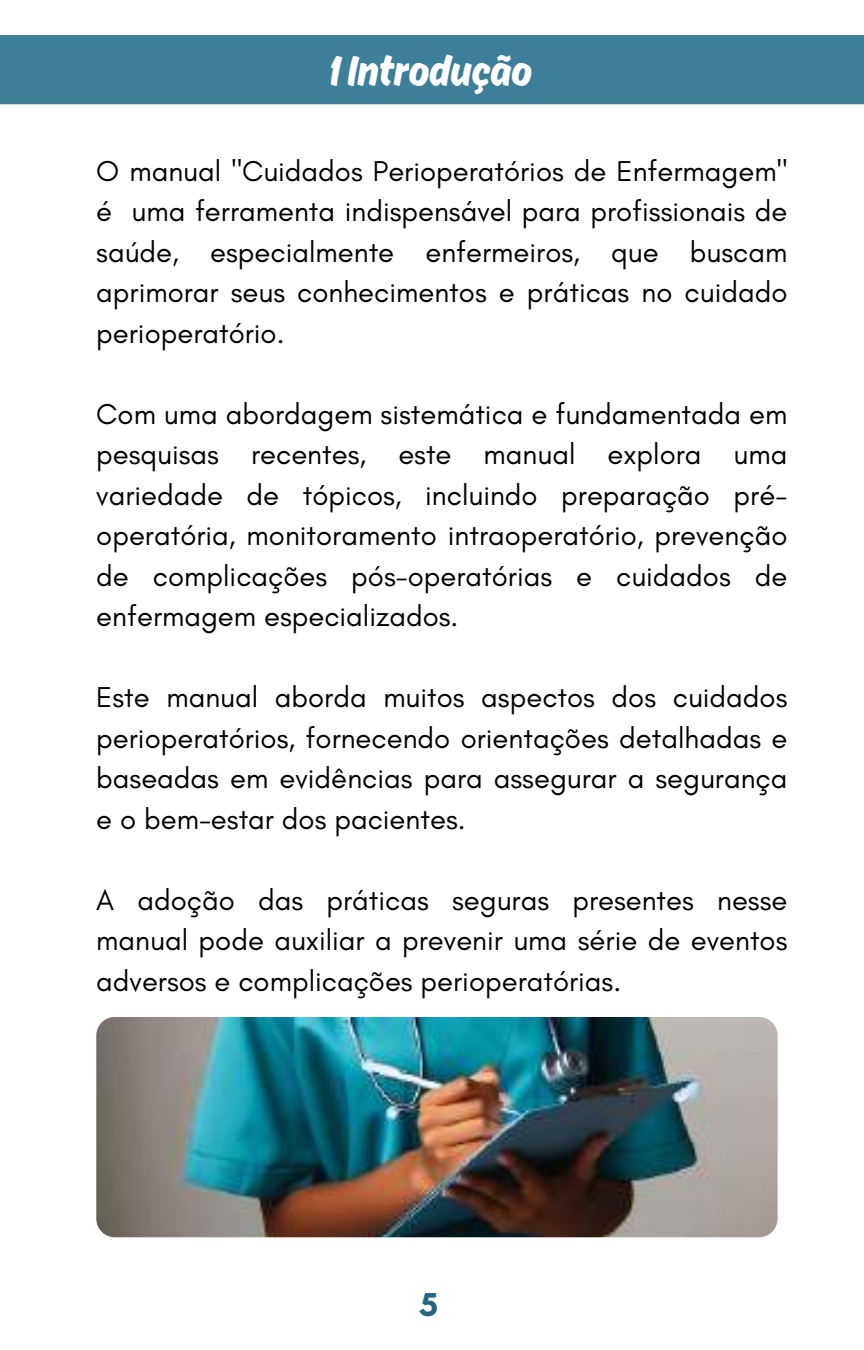
<style>
.page{position:relative;width:864px;height:1350px;background:#fff}
.page>*{position:absolute;margin:0;border:0;box-sizing:border-box;transform-origin:0 0}
.t1{font:45px "Ahkio";color:#fff}
.t2{font:700 33.75px "Glacial Indifference";color:#266482}
.t3{font:29.25px/40.5px "Glacial Indifference";color:#000;text-align:justify}
</style>
<div class="page">
<div style="left:0;top:35px;width:864px;height:69px;background:#3d7e99"></div>
<img style="left:96px;top:1017px;width:682px;height:220px">
<h1 class="t1" style="left:329px;top:43px;width:205px">1 Introdução</h1>
<p class="t3" style="left:96px;top:150px;width:693px">O manual "Cuidados Perioperatórios de Enfermagem" é uma ferramenta indispensável para profissionais de saúde, especialmente enfermeiros, que buscam aprimorar seus conhecimentos e práticas no cuidado perioperatório.</p>
<p class="t3" style="left:96px;top:393px;width:693px">Com uma abordagem sistemática e fundamentada em pesquisas recentes, este manual explora uma variedade de tópicos, incluindo preparação pré&shy;operatória, monitoramento intraoperatório, prevenção de complicações pós-operatórias e cuidados de enfermagem especializados.</p>
<p class="t3" style="left:96px;top:677px;width:693px">Este manual aborda muitos aspectos dos cuidados perioperatórios, fornecendo orientações detalhadas e baseadas em evidências para assegurar a segurança e o bem-estar dos pacientes.</p>
<p class="t3" style="left:96px;top:879px;width:693px">A adoção das práticas seguras presentes nesse manual pode auxiliar a prevenir uma série de eventos adversos e complicações perioperatórias.</p>
<p class="t2" style="left:420px;top:1284px;width:20px">5</p>
</div>
